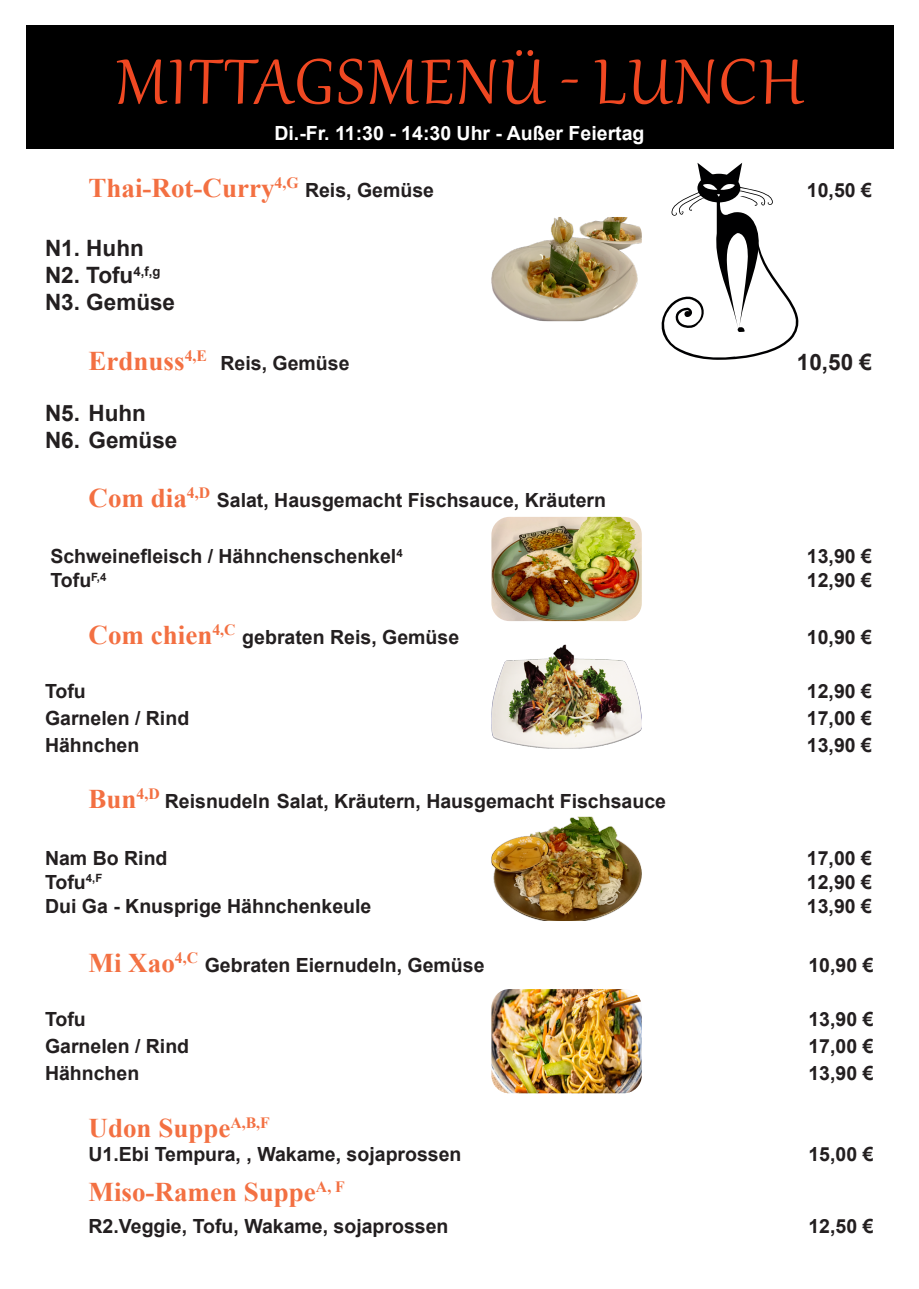
<style>
.page{position:relative;width:919px;height:1289px;background:#fff}
.page>*{position:absolute;margin:0;border:0;box-sizing:border-box;transform-origin:0 0}
.t1{font:78px "Gabriola";letter-spacing:.04em;color:#f04822}
.t2{font:700 27px "Times New Roman";color:#f37042}
.t3{font:700 22.5px/27px "Arial";color:#231f20}
.t4{font:700 19.5px "Arial";color:#231f20}
.t5{font:700 19.5px "Arial";color:#fff}
.s1{font-family:"Times New Roman";font-size:27px;color:#f37042}
</style>
<div class="page">
<div style="left:26px;top:26px;width:867px;height:123px;background:#000"></div>
<svg style="left:661px;top:163px;width:138px;height:197px"></svg>
<img style="left:491px;top:217px;width:150px;height:104px">
<img style="left:491px;top:517px;width:150px;height:104px">
<img style="left:491px;top:644px;width:150px;height:104px">
<img style="left:491px;top:816px;width:150px;height:105px">
<img style="left:491px;top:989px;width:150px;height:104px">
<h1 class="t1" style="left:116px;top:31px;width:688px">MITTAGSMENÜ - LUNCH</h1>
<p class="t5" style="left:274px;top:120px;width:371px">Di.-Fr. 11:30 - 14:30 Uhr - Außer Feiertag</p>
<h2 class="t2" style="left:89px;top:169px;width:212px">Thai-Rot-Curry<sup>4,G</sup></h2>
<p class="t4" style="left:305px;top:177px;width:130px">Reis, Gemüse</p>
<p class="t4" style="left:806px;top:177px;width:67px">10,50 €</p>
<p class="t3" style="left:45px;top:235px;width:132px">N1. Huhn<br>N2. Tofu<sup>4,f,g<br></sup>N3. Gemüse</p>
<p class="t4" style="left:89px;top:350px;width:262px"><span class="s1">Erdnuss</span><sup>4,E</sup> Reis, Gemüse</p>
<p class="t3" style="left:796px;top:349px;width:77px">10,50 €</p>
<p class="t3" style="left:45px;top:400px;width:134px">N5. Huhn<br>N6. Gemüse</p>
<h2 class="t2" style="left:89px;top:479px;width:123px">Com dia<sup>4,D</sup></h2>
<p class="t4" style="left:217px;top:487px;width:391px">Salat, Hausgemacht Fischsauce, Kräutern</p>
<p class="t4" style="left:50px;top:543px;width:354px">Schweinefleisch / Hähnchenschenkel<sup>4</sup></p>
<p class="t4" style="left:806px;top:543px;width:67px">13,90 €</p>
<p class="t4" style="left:50px;top:567px;width:57px">Tofu<sup>F,4</sup></p>
<p class="t4" style="left:806px;top:567px;width:67px">12,90 €</p>
<h2 class="t2" style="left:89px;top:616px;width:148px">Com chien<sup>4,C</sup></h2>
<p class="t4" style="left:242px;top:624px;width:218px">gebraten Reis, Gemüse</p>
<p class="t4" style="left:806px;top:624px;width:67px">10,90 €</p>
<p class="t4" style="left:45px;top:678px;width:42px">Tofu</p>
<p class="t4" style="left:806px;top:678px;width:67px">12,90 €</p>
<p class="t4" style="left:45px;top:705px;width:146px">Garnelen / Rind</p>
<p class="t4" style="left:806px;top:705px;width:67px">17,00 €</p>
<p class="t4" style="left:45px;top:732px;width:96px">Hähnchen</p>
<p class="t4" style="left:806px;top:732px;width:67px">13,90 €</p>
<h2 class="t2" style="left:89px;top:780px;width:73px">Bun<sup>4,D</sup></h2>
<p class="t4" style="left:165px;top:788px;width:502px">Reisnudeln Salat, Kräutern, Hausgemacht Fischsauce</p>
<p class="t4" style="left:45px;top:845px;width:124px">Nam Bo Rind</p>
<p class="t4" style="left:806px;top:845px;width:67px">17,00 €</p>
<p class="t4" style="left:45px;top:869px;width:59px">Tofu<sup>4,F</sup></p>
<p class="t4" style="left:806px;top:869px;width:67px">12,90 €</p>
<p class="t4" style="left:45px;top:893px;width:328px">Dui Ga - Knusprige Hähnchenkeule</p>
<p class="t4" style="left:806px;top:893px;width:67px">13,90 €</p>
<h2 class="t2" style="left:89px;top:944px;width:111px">Mi Xao<sup>4,C</sup></h2>
<p class="t4" style="left:205px;top:952px;width:281px">Gebraten Eiernudeln, Gemüse</p>
<p class="t4" style="left:808px;top:952px;width:67px">10,90 €</p>
<p class="t4" style="left:45px;top:1006px;width:42px">Tofu</p>
<p class="t4" style="left:808px;top:1006px;width:67px">13,90 €</p>
<p class="t4" style="left:45px;top:1033px;width:146px">Garnelen / Rind</p>
<p class="t4" style="left:808px;top:1033px;width:67px">17,00 €</p>
<p class="t4" style="left:45px;top:1060px;width:96px">Hähnchen</p>
<p class="t4" style="left:808px;top:1060px;width:67px">13,90 €</p>
<h2 class="t2" style="left:89px;top:1108px;width:183px">Udon Suppe<sup>A,B,F</sup></h2>
<p class="t4" style="left:89px;top:1140px;width:374px">U1.Ebi Tempura, , Wakame, sojaprossen</p>
<p class="t4" style="left:808px;top:1140px;width:67px">15,00 €</p>
<h2 class="t2" style="left:89px;top:1172px;width:258px">Miso-Ramen Suppe<sup>A,</sup> <sup>F</sup></h2>
<p class="t4" style="left:89px;top:1213px;width:361px">R2.Veggie, Tofu, Wakame, sojaprossen</p>
<p class="t4" style="left:808px;top:1213px;width:67px">12,50 €</p>
</div>
